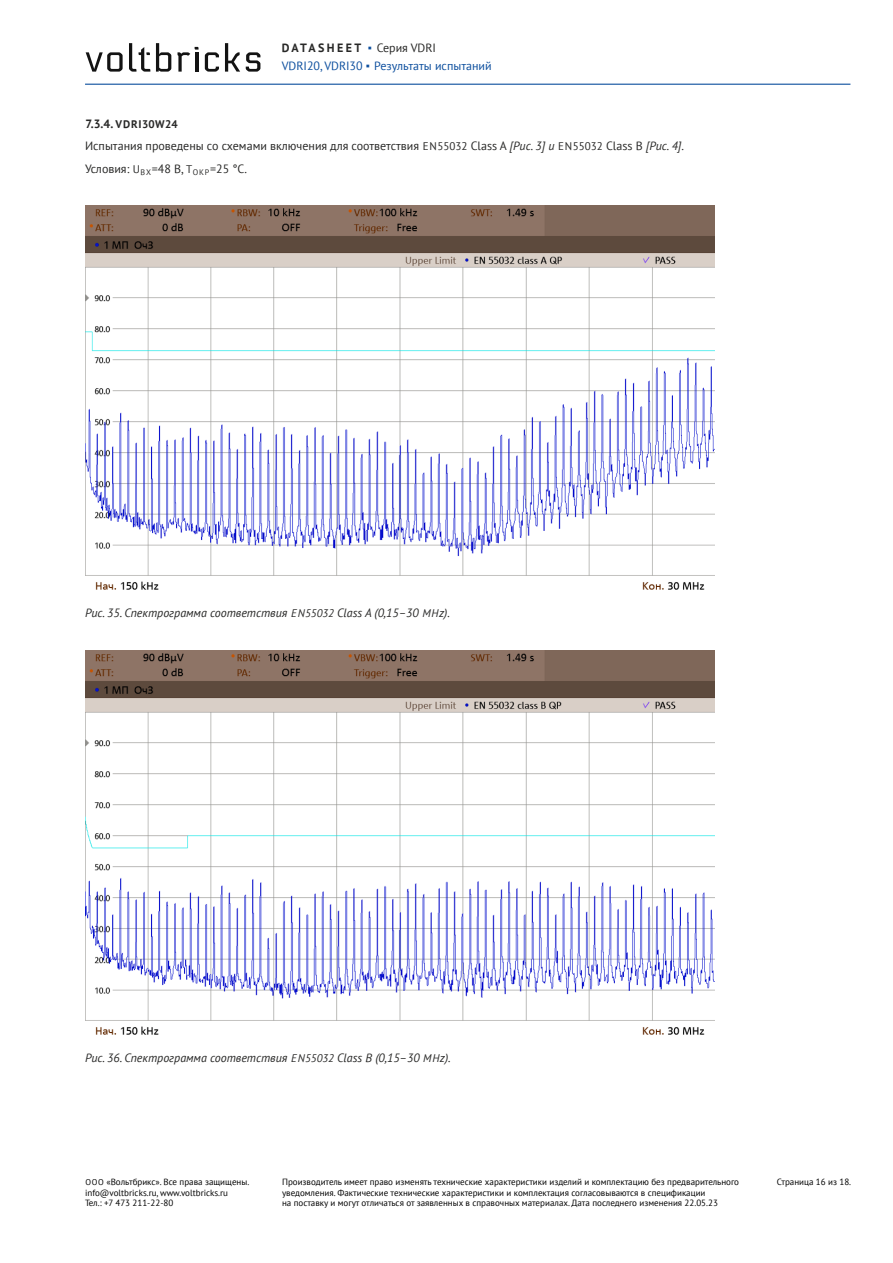
<style>
.page{position:relative;width:893px;height:1263px;background:#fff}
.page>*{position:absolute;margin:0;border:0;box-sizing:border-box;transform-origin:0 0}
.t1{font:12px/22.2px "PT Sans";color:#282827}
.t2{font:italic 12px "PT Sans";color:#282827}
.t3{font:12px "PT Sans";color:#0d4f9e}
.t4{font:700 12px "PT Sans";letter-spacing:.2em;color:#282827}
.t5{font:700 11.1px "PT Sans";letter-spacing:.04em;color:#282827}
.t6{font:9px/10.8px "PT Sans";color:#000}
.s1{font-family:"Arial";font-weight:900;color:#0d4f9e}
.s2{font-weight:400}
.s3{font-family:"Arial";font-weight:900}
.s4{font-size:12px}
.s5{font-size:11.1px}
.s6{font-style:italic}
.s7{font-size:8.25px}
</style>
<div class="page">
<hr style="left:85px;top:84px;width:765px;height:1px;background:#0d4f9e">
<svg style="left:86px;top:52px;width:37px;height:20px"></svg>
<svg style="left:156px;top:43px;width:15px;height:29px"></svg>
<svg style="left:205px;top:52px;width:14px;height:20px"></svg>
<svg style="left:225px;top:43px;width:15px;height:29px"></svg>
<svg style="left:246px;top:52px;width:14px;height:20px"></svg>
<svg style="left:129px;top:43px;width:21px;height:29px"></svg>
<svg style="left:178px;top:47px;width:21px;height:25px"></svg>
<img style="left:85px;top:206px;width:629px;height:384px">
<img style="left:85px;top:651px;width:629px;height:384px">
<h1 class="t4" style="left:282px;top:40px;width:156px">DATASHEET <span class="s1">▪</span> <span class="s2">Серия VDRI</span></h1>
<h1 class="t3" style="left:282px;top:58px;width:211px">VDRI20, VDRI30 <span class="s3">▪</span> Результаты испытаний</h1>
<p class="t5" style="left:85px;top:117px;width:94px"><span class="s4">7.3.4.</span> VDRI30W24</p>
<h1 class="t1" style="left:85px;top:135px;width:600px">Испытания проведены со схемами включения для соответствия <span class="s5">EN55032</span> Class А <span class="s6">[Рис. 3] и</span> <span class="s5">EN55032</span> Class B <span class="s6">[Рис. 4]</span>.<br>Условия: <span class="s5">U</span><sub>ВХ</sub>=48 В, <span class="s5">T</span><sub>ОКР</sub>=25 °C.</h1>
<h1 class="t2" style="left:85px;top:605px;width:366px">Рис. 35. Спектрограмма соответствия <span class="s5">EN55032</span> Class А (0,15–30 <span class="s5">MH</span>z).</h1>
<h1 class="t2" style="left:85px;top:1050px;width:367px">Рис. 36. Спектрограмма соответствия <span class="s5">EN55032</span> Class B (0,15–30 <span class="s5">MH</span>z).</h1>
<p class="t6" style="left:85px;top:1176px;width:165px"><span class="s7">ООО</span> «Вольтбрикс». Все права защищены.</p>
<p class="t6" style="left:777px;top:1176px;width:76px">Страница 16 из 18.</p>
<p class="t6" style="left:85px;top:1187px;width:145px">info@voltbricks.ru, www.voltbricks.ru<br>Тел.: +7 473 211-22-80</p>
<p class="t6" style="left:282px;top:1176px;width:459px">Производитель имеет право изменять технические характеристики изделий и комплектацию без предварительного уведомления. Фактические технические характеристики и комплектация согласовываются в спецификации<br>на поставку и могут отличаться от заявленных в справочных материалах. Дата последнего изменения 22.05.23</p>
</div>
